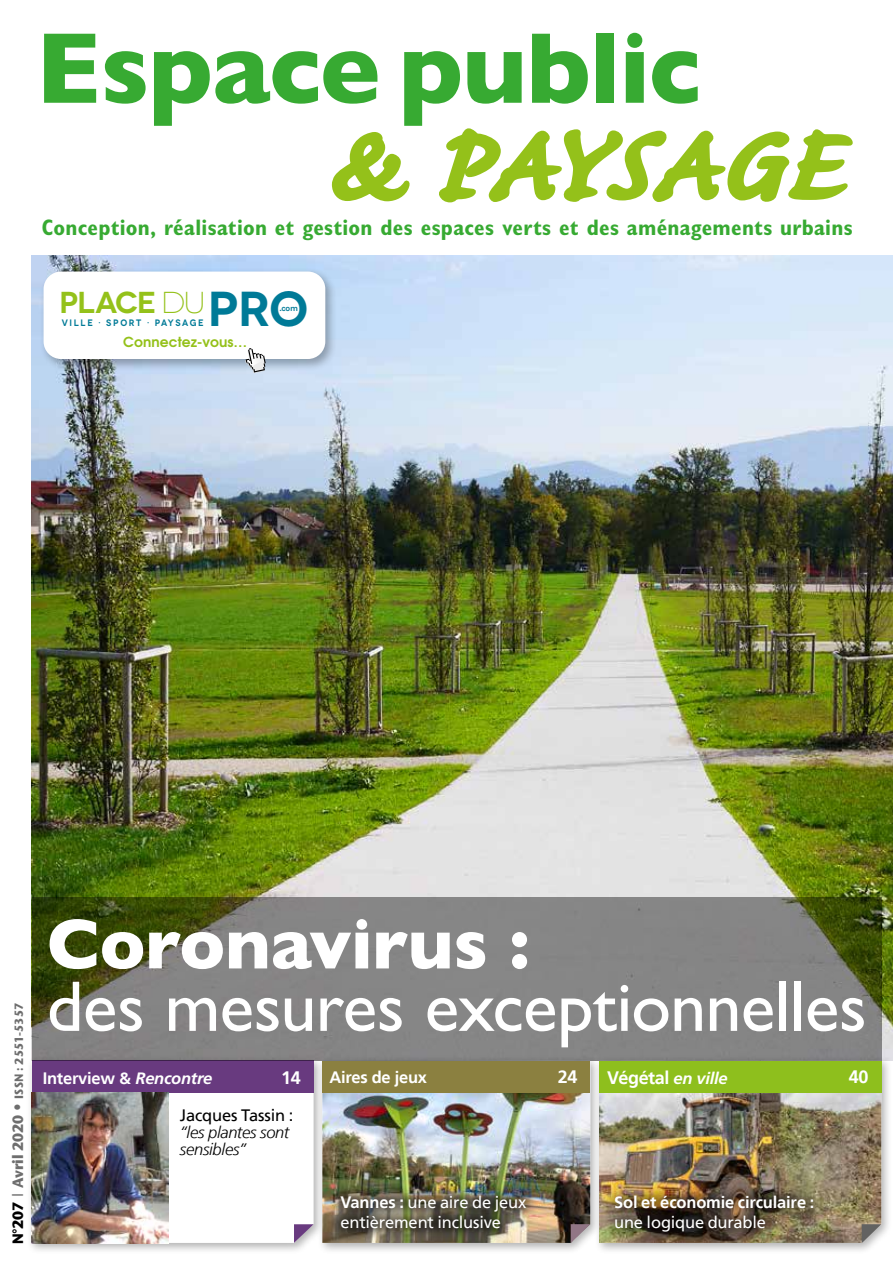
<style>
.page{position:relative;width:893px;height:1263px;background:#fff}
.page>*{position:absolute;margin:0;border:0;box-sizing:border-box;transform-origin:0 0}
.t1{font:700 102px "Gill Sans";letter-spacing:-.01em;color:#37aa32}
.t2{font:72px "Gill Sans";letter-spacing:-.01em;color:#fff}
.t3{font:700 72px "Gill Sans";letter-spacing:-.01em;color:#fff}
.t4{font:600 30.3px "Novecentowide";letter-spacing:-.04em;color:#94c11a}
.t5{font:700 condensed 22.5px "Gill Sans";letter-spacing:.01em;color:#37aa32}
.t6{font:700 18px "Frutiger";letter-spacing:-.025em;color:#fff}
.t7{font:16.5px/20.2px "Frutiger";letter-spacing:-.01em;color:#fff}
.t8{font:700 16.5px "Frutiger";letter-spacing:-.015em;color:#fff}
.t9{font:italic 300 16.5px/17.2px "Frutiger";letter-spacing:-.015em;color:#000}
.t10{font:16.5px "Frutiger";letter-spacing:-.015em;color:#000}
.t11{font:700 13.8px "Te X Gyre Adventor";letter-spacing:.01em;color:#94c11a}
.t12{font:700 12px "Stone Sans ITC";color:#6e6e6e;scale:.9 1}
.t13{font:600 9.3px "Novecentowide";letter-spacing:.195em;color:#007a97;scale:.92 1}
.t14{font:700 8.4px "Karla";color:#007a97}
.s1{font-weight:300}
.s2{font-size:49.05px;color:#007a97}
.s3{font-family:"Stone Sans";font-size:15px;color:#000}
.s4{font-family:"Stone Sans";font-size:15px}
.s5{font-family:"Stone Sans";font-size:16.5px}
.s6{font-style:italic}
.s7{font-style:italic;font-size:16.5px}
.s8{font-weight:700}
</style>
<div class="page">
<img style="left:32px;top:255px;width:861px;height:805px">
<svg style="left:331px;top:132px;width:77px;height:70px"></svg>
<svg style="left:439px;top:128px;width:414px;height:75px"></svg>
<div style="left:27px;top:1055px;width:298px;height:199px;background:#000;opacity:.3"></div>
<svg style="left:168px;top:1093px;width:146px;height:150px"></svg>
<svg style="left:294px;top:1224px;width:20px;height:19px"></svg>
<div style="left:32px;top:1061px;width:282px;height:32px;background:#683a7f"></div>
<div style="left:317px;top:1055px;width:285px;height:199px;background:#000;opacity:.3"></div>
<img style="left:322px;top:1092px;width:268px;height:151px">
<div style="left:322px;top:1061px;width:268px;height:31px;background:#8b8040"></div>
<svg style="left:571px;top:1224px;width:19px;height:19px"></svg>
<div style="left:594px;top:1055px;width:298px;height:199px;background:#000;opacity:.3"></div>
<img style="left:599px;top:1092px;width:282px;height:151px">
<div style="left:599px;top:1061px;width:282px;height:31px;background:#8ebf1d"></div>
<svg style="left:862px;top:1224px;width:19px;height:19px"></svg>
<div style="left:602px;top:1182px;width:224px;height:63px;background:#000;opacity:.8"></div>
<img style="left:32px;top:1093px;width:136px;height:150px">
<div style="left:40px;top:268px;width:298px;height:103px;background:#000;opacity:.3"></div>
<div style="left:44px;top:272px;width:281px;height:87px;background:#fff;border-radius:17px"></div>
<svg style="left:245px;top:348px;width:21px;height:25px"></svg>
<div style="left:328px;top:1183px;width:211px;height:59px;background:#000;opacity:.74"></div>
<svg style="left:32px;top:897px;width:849px;height:163px;background:#797b73"></svg>
<h1 class="t1" style="left:35px;top:-13px;width:667px">Espace public</h1>
<p class="t5" style="left:42px;top:214px;width:812px">Conception, réalisation et gestion des espaces verts et des aménagements urbains</p>
<h3 class="t4" style="left:59px;top:284px;width:251px">PLACE <span class="s1">du</span><span class="s2">PRO</span></h3>
<p class="t14" style="left:280px;top:303px;width:20px">.com</p>
<p class="t13" style="left:62px;top:317px;width:156px">VILLE · SPORT · PAYSAGE</p>
<p class="t11" style="left:123px;top:330px;width:126px">Connectez-vous…</p>
<p class="t12" style="left:8px;top:1244px;width:270px;rotate:-90deg"><span class="s3">N°207</span> <span class="s4">| Avril 2020</span> <span class="s5">•</span> ISSN : 2551-5357</p>
<h2 class="t3" style="left:47px;top:887px;width:484px">Coronavirus :</h2>
<h2 class="t2" style="left:47px;top:964px;width:822px">des mesures exceptionnelles</h2>
<p class="t8" style="left:43px;top:1068px;width:171px">Interview &amp; <span class="s6">Rencontre</span></p>
<p class="t6" style="left:281px;top:1067px;width:21px">14</p>
<p class="t10" style="left:180px;top:1105px;width:115px">Jacques Tassin :</p>
<p class="t9" style="left:180px;top:1123px;width:111px">“les plantes sont sensibles”</p>
<p class="t8" style="left:330px;top:1067px;width:99px">Aires de jeux</p>
<p class="t6" style="left:558px;top:1066px;width:21px">24</p>
<p class="t6" style="left:849px;top:1066px;width:21px">40</p>
<p class="t6" style="left:607px;top:1067px;width:122px">Végétal <span class="s7">en ville</span></p>
<p class="t7" style="left:340px;top:1192px;width:187px"><span class="s8">Vannes :</span> une aire de jeux entièrement inclusive</p>
<p class="t8" style="left:614px;top:1192px;width:202px">Sol et économie circulaire :</p>
<p class="t7" style="left:614px;top:1212px;width:153px">une logique durable</p>
</div>
